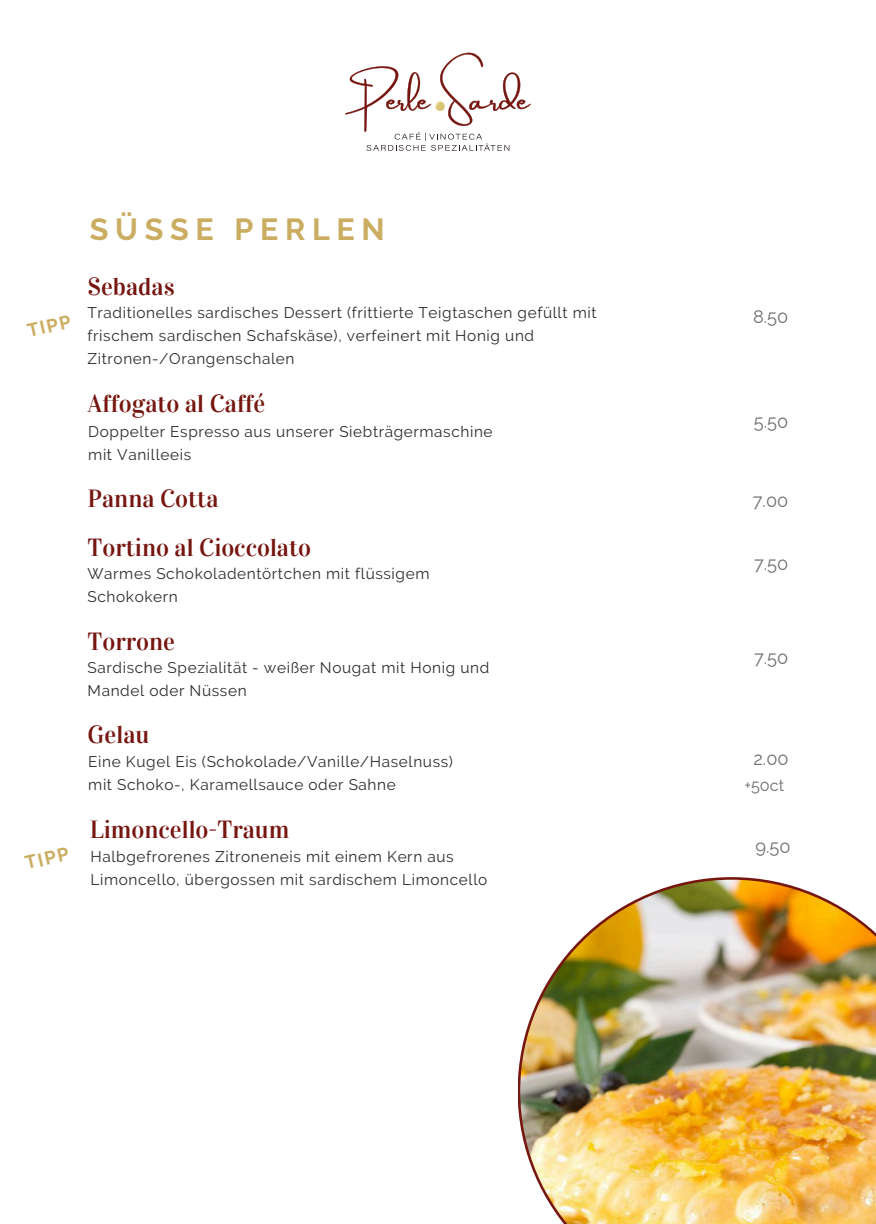
<style>
.page{position:relative;width:876px;height:1224px;background:#fff}
.page>*{position:absolute;margin:0;border:0;box-sizing:border-box;transform-origin:0 0}
.t1{font:700 30.4px "Raleway";letter-spacing:.22em;color:#cbad62}
.t2{font:24.8px "Vidaloka";color:#761610}
.t3{font:700 18.4px "Raleway";color:#cbad62}
.t4{font:18.2px "Raleway";color:#6f6f6e}
.t5{font:16.2px "Raleway";color:#6f6f6e}
.t6{font:15.4px/23px "Raleway";letter-spacing:.04em;color:#2e2d2c}
</style>
<div class="page">
<svg style="left:345px;top:53px;width:186px;height:98px"></svg>
<img style="left:520px;top:880px;width:356px;height:344px">
<h4 class="t3" style="left:25px;top:320px;width:46px;rotate:-13deg">TIPP</h4>
<p class="t3" style="left:23px;top:853px;width:46px;rotate:-13deg">TIPP</p>
<h1 class="t1" style="left:90px;top:211px;width:296px">SÜSSE PERLEN</h1>
<h2 class="t2" style="left:88px;top:272px;width:89px">Sebadas</h2>
<p class="t6" style="left:88px;top:301px;width:511px">Traditionelles sardisches Dessert (frittierte Teigtaschen gefüllt mit frischem sardischen Schafskäse), verfeinert mit Honig und<br>Zitronen-/Orangenschalen</p>
<h4 class="t4" style="left:753px;top:306px;width:37px">8.50</h4>
<h3 class="t2" style="left:88px;top:389px;width:179px">Affogato al Caffé</h3>
<h2 class="t6" style="left:88px;top:420px;width:406px">Doppelter Espresso aus unserer Siebträgermaschine mit Vanilleeis</h2>
<p class="t4" style="left:754px;top:410px;width:36px">5.50</p>
<h4 class="t2" style="left:88px;top:484px;width:132px">Panna Cotta</h4>
<h2 class="t4" style="left:753px;top:490px;width:37px">7.00</h2>
<h4 class="t2" style="left:88px;top:533px;width:225px">Tortino al Cioccolato</h4>
<h2 class="t6" style="left:88px;top:562px;width:343px">Warmes Schokoladentörtchen mit flüssigem<br>Schokokern</h2>
<p class="t4" style="left:754px;top:553px;width:36px">7.50</p>
<p class="t2" style="left:88px;top:626px;width:89px">Torrone</p>
<h2 class="t6" style="left:88px;top:656px;width:403px">Sardische Spezialität - weißer Nougat mit Honig und<br>Mandel oder Nüssen</h2>
<p class="t2" style="left:88px;top:720px;width:63px">Gelau</p>
<h2 class="t6" style="left:88px;top:750px;width:366px">Eine Kugel Eis (Schokolade/Vanille/Haselnuss)</h2>
<p class="t6" style="left:88px;top:773px;width:309px">mit Schoko-, Karamellsauce oder Sahne</p>
<p class="t2" style="left:90px;top:814px;width:201px">Limoncello-Traum</p>
<h3 class="t6" style="left:91px;top:845px;width:398px">Halbgefrorenes Zitroneneis mit einem Kern aus<br>Limoncello, übergossen mit sardischem Limoncello</h3>
<p class="t4" style="left:754px;top:647px;width:36px">7.50</p>
<p class="t4" style="left:753px;top:748px;width:37px">2.00</p>
<h4 class="t5" style="left:744px;top:775px;width:41px">+50ct</h4>
<h2 class="t4" style="left:755px;top:836px;width:37px">9.50</h2>
</div>
